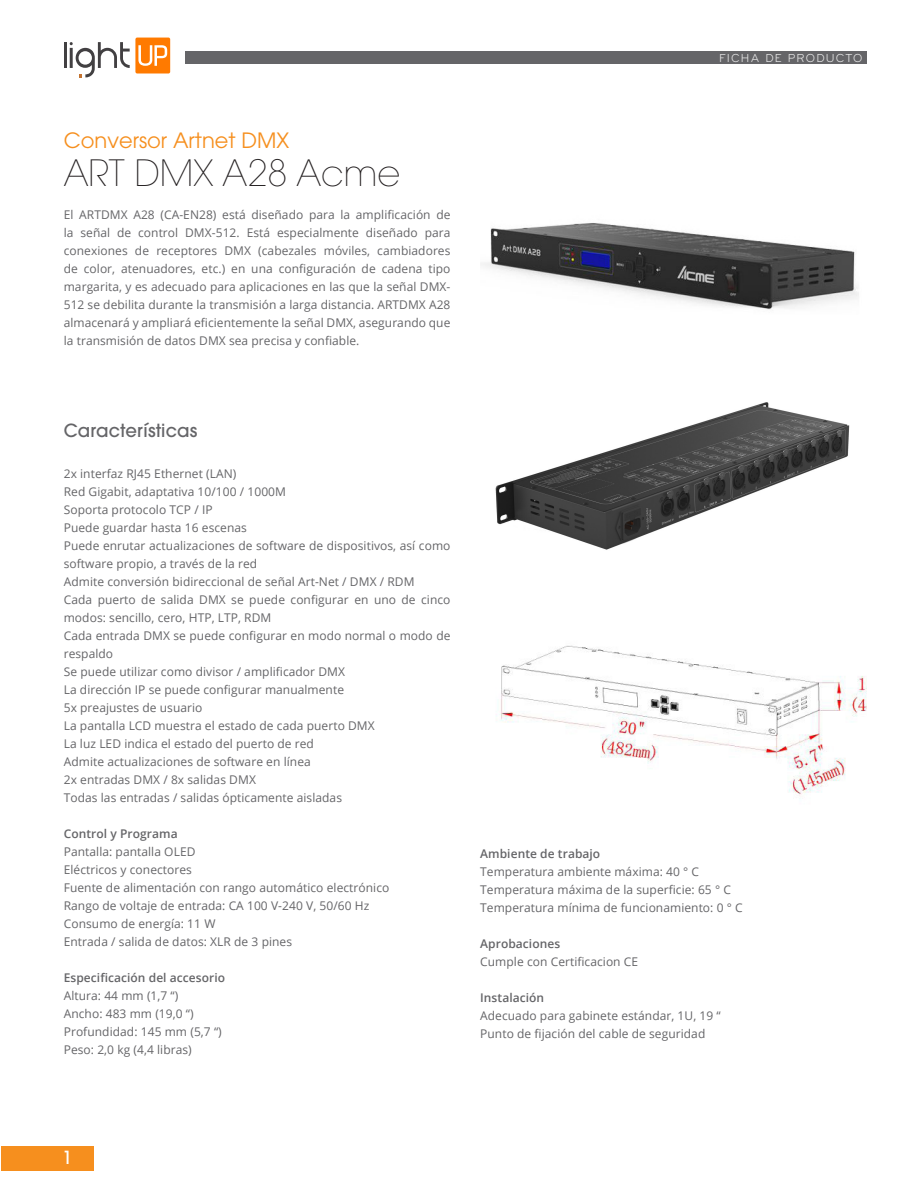
<style>
.page{position:relative;width:918px;height:1188px;background:#fff}
.page>*{position:absolute;margin:0;border:0;box-sizing:border-box;transform-origin:0 0}
.Titulo_negro{font:200 36px "ITC Avant Garde Pro";color:#231f20}
.Titulo_Naranjo{font:21px "ITC Avant Garde Pro";color:#f68f1e}
.Mini_Titulo{font:500 18px "ITC Avant Garde Pro";letter-spacing:.01em;color:#656568}
.t1{font:500 18px "ITC Avant Garde Pro";color:#fff}
.Cuerpo_Texto{font:12px/18px "Open Sans";letter-spacing:.005em;color:#656568}
.Cuerpo_Texto-2{font:600 12px "Open Sans";letter-spacing:.005em;color:#656568}
.t2{font:12px "Bryant Pro";letter-spacing:.1em;color:#f0f0f0}
</style>
<div class="page">
<div style="left:185px;top:51px;width:682px;height:13px;background:#656568"></div>
<div style="left:1px;top:1146px;width:93px;height:24px;background:#f68f1e"></div>
<hr style="left:64px;top:42px;width:3px;height:26px;background:#424042">
<svg style="left:70px;top:42px;width:60px;height:35px"></svg>
<div style="left:135px;top:38px;width:35px;height:36px;background:#ff7a00;border-radius:2px"></div>
<svg style="left:138px;top:45px;width:29px;height:21px"></svg>
<img style="left:481px;top:223px;width:378px;height:87px">
<img style="left:496px;top:645px;width:371px;height:151px">
<img style="left:495px;top:402px;width:355px;height:148px">
<p class="Titulo_Naranjo" style="left:64px;top:127px;width:227px">Conversor Artnet DMX</p>
<p class="Titulo_negro" style="left:64px;top:150px;width:338px">ART DMX A28 Acme</p>
<p class="Cuerpo_Texto" style="left:64px;top:206px;width:388px;text-align:justify">El ARTDMX A28 (CA-EN28) está diseñado para la amplificación de la señal de control DMX-512. Está especialmente diseñado para conexiones de receptores DMX (cabezales móviles, cambiadores de color, atenuadores, etc.) en una configuración de cadena tipo margarita, y es adecuado para aplicaciones en las que la señal DMX-512 se debilita durante la transmisión a larga distancia. ARTDMX A28 almacenará y ampliará eficientemente la señal DMX, asegurando que la transmisión de datos DMX sea precisa y confiable.</p>
<p class="Mini_Titulo" style="left:64px;top:418px;width:135px">Características</p>
<p class="Cuerpo_Texto" style="left:64px;top:465px;width:174px">2x interfaz RJ45 Ethernet (LAN)</p>
<p class="Cuerpo_Texto" style="left:64px;top:483px;width:224px">Red Gigabit, adaptativa 10/100 / 1000M</p>
<p class="Cuerpo_Texto" style="left:64px;top:501px;width:150px">Soporta protocolo TCP / IP</p>
<p class="Cuerpo_Texto" style="left:64px;top:519px;width:185px">Puede guardar hasta 16 escenas</p>
<p class="Cuerpo_Texto" style="left:64px;top:537px;width:388px">Puede enrutar actualizaciones de software de dispositivos, así como software propio, a través de la red</p>
<p class="Cuerpo_Texto" style="left:64px;top:573px;width:352px">Admite conversión bidireccional de señal Art-Net / DMX / RDM</p>
<p class="Cuerpo_Texto" style="left:64px;top:591px;width:388px">Cada puerto de salida DMX se puede configurar en uno de cinco modos: sencillo, cero, HTP, LTP, RDM</p>
<p class="Cuerpo_Texto" style="left:64px;top:627px;width:388px">Cada entrada DMX se puede configurar en modo normal o modo de respaldo</p>
<p class="Cuerpo_Texto" style="left:64px;top:663px;width:283px">Se puede utilizar como divisor / amplificador DMX</p>
<p class="Cuerpo_Texto" style="left:64px;top:681px;width:282px">La dirección IP se puede configurar manualmente</p>
<p class="Cuerpo_Texto" style="left:64px;top:699px;width:140px">5x preajustes de usuario</p>
<p class="Cuerpo_Texto" style="left:64px;top:717px;width:313px">La pantalla LCD muestra el estado de cada puerto DMX</p>
<p class="Cuerpo_Texto" style="left:64px;top:735px;width:252px">La luz LED indica el estado del puerto de red</p>
<p class="Cuerpo_Texto" style="left:64px;top:753px;width:249px">Admite actualizaciones de software en línea</p>
<p class="Cuerpo_Texto" style="left:64px;top:771px;width:194px">2x entradas DMX / 8x salidas DMX</p>
<p class="Cuerpo_Texto" style="left:64px;top:789px;width:280px">Todas las entradas / salidas ópticamente aisladas</p>
<p class="Cuerpo_Texto-2" style="left:64px;top:826px;width:115px">Control y Programa</p>
<p class="Cuerpo_Texto" style="left:64px;top:843px;width:133px">Pantalla: pantalla OLED</p>
<p class="Cuerpo_Texto" style="left:64px;top:861px;width:130px">Eléctricos y conectores</p>
<p class="Cuerpo_Texto" style="left:64px;top:879px;width:327px">Fuente de alimentación con rango automático electrónico</p>
<p class="Cuerpo_Texto" style="left:64px;top:897px;width:307px">Rango de voltaje de entrada: CA 100 V-240 V, 50/60 Hz</p>
<p class="Cuerpo_Texto" style="left:64px;top:915px;width:153px">Consumo de energía: 11 W</p>
<p class="Cuerpo_Texto" style="left:64px;top:933px;width:230px">Entrada / salida de datos: XLR de 3 pines</p>
<p class="Cuerpo_Texto-2" style="left:64px;top:970px;width:163px">Especificación del accesorio</p>
<p class="Cuerpo_Texto" style="left:64px;top:987px;width:116px">Altura: 44 mm (1,7 “)</p>
<p class="Cuerpo_Texto" style="left:64px;top:1005px;width:131px">Ancho: 483 mm (19,0 “)</p>
<p class="Cuerpo_Texto" style="left:64px;top:1023px;width:160px">Profundidad: 145 mm (5,7 “)</p>
<p class="Cuerpo_Texto" style="left:64px;top:1041px;width:130px">Peso: 2,0 kg (4,4 libras)</p>
<p class="t2" style="left:719px;top:51px;width:145px">FICHA DE PRODUCTO</p>
<p class="Cuerpo_Texto-2" style="left:480px;top:845px;width:122px">Ambiente de trabajo</p>
<p class="Cuerpo_Texto" style="left:480px;top:862px;width:220px">Temperatura ambiente máxima: 40 ° C</p>
<p class="Cuerpo_Texto" style="left:480px;top:880px;width:252px">Temperatura máxima de la superficie: 65 ° C</p>
<p class="Cuerpo_Texto" style="left:480px;top:898px;width:264px">Temperatura mínima de funcionamiento: 0 ° C</p>
<p class="Cuerpo_Texto-2" style="left:480px;top:935px;width:82px">Aprobaciones</p>
<p class="Cuerpo_Texto" style="left:480px;top:952px;width:159px">Cumple con Certificacion CE</p>
<p class="Cuerpo_Texto-2" style="left:480px;top:989px;width:65px">Instalación</p>
<p class="Cuerpo_Texto" style="left:480px;top:1006px;width:242px">Adecuado para gabinete estándar, 1U, 19 “</p>
<p class="Cuerpo_Texto" style="left:480px;top:1024px;width:227px">Punto de fijación del cable de seguridad</p>
<h3 class="t1" style="left:62px;top:1146px;width:11px">1</h3>
</div>
